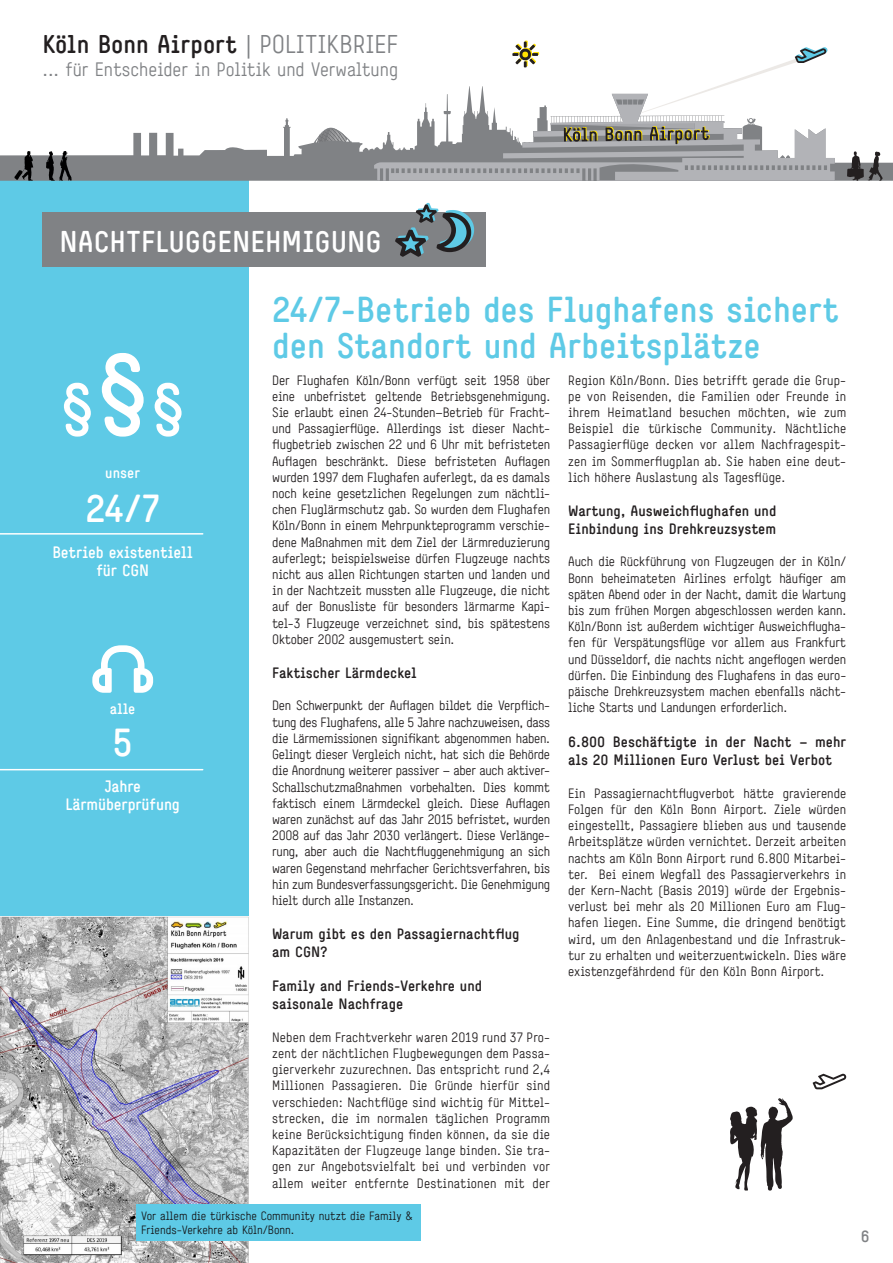
<style>
.page{position:relative;width:893px;height:1263px;background:#fff}
.page>*{position:absolute;margin:0;border:0;box-sizing:border-box;transform-origin:0 0}
.t1{font:700 39px "Simple Koeln Bonn";color:#fff}
.t2{font:700 36px/36px "Simple Koeln Bonn";color:#5ecae6}
.t3{font:700 30px "Simple Koeln Bonn";color:#fff}
.t4{font:700 25.65px "Simple Koeln Bonn";color:#231f20}
.t5{font:19.35px "Simple Koeln Bonn";color:#808285}
.t6{font:700 16.5px/18px "Simple Koeln Bonn";letter-spacing:-.01em;color:#fff;text-align:center}
.t7{font:700 16.5px "Simple Koeln Bonn";color:#808285}
.t8{font:700 15px/18px "Simple Koeln Bonn";color:#231f20}
.t9{font:700 15px "Simple Koeln Bonn";color:#fff}
.t10{font:13.5px/16.2px "Simple Koeln Bonn";letter-spacing:-.01em;color:#231f20;text-align:justify}
.t11{font:12px/14.4px "Simple Koeln Bonn";color:#16181b}
.s1{font-weight:400;color:#808285}
</style>
<div class="page">
<div style="left:0;top:170px;width:249px;height:1093px;background:#5ecae6"></div>
<svg style="left:0;top:118px;width:893px;height:63px"></svg>
<svg style="left:374px;top:41px;width:461px;height:140px"></svg>
<svg style="left:14px;top:151px;width:19px;height:30px"></svg>
<svg style="left:847px;top:151px;width:36px;height:30px"></svg>
<svg style="left:46px;top:151px;width:26px;height:30px"></svg>
<div style="left:43px;top:213px;width:443px;height:54px;background:#808285"></div>
<svg style="left:395px;top:203px;width:79px;height:54px"></svg>
<img style="left:0;top:916px;width:249px;height:347px">
<div style="left:136px;top:1205px;width:285px;height:36px;background:#5ecae6"></div>
<hr style="left:0;top:533px;width:203px;height:2px;background:#fff">
<hr style="left:0;top:769px;width:203px;height:1px;background:#fff">
<svg style="left:813px;top:1074px;width:33px;height:15px"></svg>
<svg style="left:730px;top:1098px;width:63px;height:93px"></svg>
<svg style="left:102px;top:353px;width:42px;height:84px"></svg>
<svg style="left:155px;top:383px;width:27px;height:54px"></svg>
<svg style="left:64px;top:383px;width:27px;height:54px"></svg>
<h3 class="t4" style="left:43px;top:29px;width:357px">Köln Bonn Airport <span class="s1">| POLITIKBRIEF</span></h3>
<h3 class="t5" style="left:43px;top:58px;width:357px">... für Entscheider in Politik und Verwaltung</h3>
<h3 class="t3" style="left:60px;top:224px;width:324px">NACHTFLUGGENEHMIGUNG</h3>
<p class="t9" style="left:105px;top:464px;width:36px">unser</p>
<h1 class="t1" style="left:85px;top:486px;width:76px">24/7</h1>
<p class="t6" style="left:52px;top:543px;width:142px">Betrieb existentiell für CGN</p>
<p class="t9" style="left:110px;top:700px;width:27px">alle</p>
<h1 class="t1" style="left:113px;top:720px;width:22px">5</h1>
<p class="t6" style="left:66px;top:777px;width:116px">Jahre<br>Lärmüberprüfung</p>
<h2 class="t2" style="left:272px;top:291px;width:569px">24/7-Betrieb des Flughafens sichert den Standort und Arbeitsplätze</h2>
<p class="t10" style="left:272px;top:372px;width:280px">Der Flughafen Köln/Bonn verfügt seit 1958 über eine unbefristet geltende Betriebsgenehmigung.<br>Sie erlaubt einen 24-Stunden–Betrieb für Fracht&shy;und Passagierflüge. Allerdings ist dieser Nacht&shy;flugbetrieb zwischen 22 und 6 Uhr mit befristeten Auflagen beschränkt. Diese befristeten Auflagen wurden 1997 dem Flughafen auferlegt, da es damals noch keine gesetzlichen Regelungen zum nächtli&shy;chen Fluglärmschutz gab. So wurden dem Flughafen Köln/Bonn in einem Mehrpunkteprogramm verschie&shy;dene Maßnahmen mit dem Ziel der Lärmreduzierung auferlegt; beispielsweise dürfen Flugzeuge nachts nicht aus allen Richtungen starten und landen und in der Nachtzeit mussten alle Flugzeuge, die nicht auf der Bonusliste für besonders lärmarme Kapi&shy;tel-3 Flugzeuge verzeichnet sind, bis spätestens Oktober 2002 ausgemustert sein.</p>
<p class="t8" style="left:272px;top:664px;width:146px">Faktischer Lärmdeckel</p>
<p class="t10" style="left:272px;top:698px;width:280px">Den Schwerpunkt der Auflagen bildet die Verpflich&shy;tung des Flughafens, alle 5 Jahre nachzuweisen, dass die Lärmemissionen signifikant abgenommen haben.<br>Gelingt dieser Vergleich nicht, hat sich die Behörde die Anordnung weiterer passiver – aber auch aktiver-Schallschutzmaßnahmen vorbehalten. Dies kommt faktisch einem Lärmdeckel gleich. Diese Auflagen waren zunächst auf das Jahr 2015 befristet, wurden 2008 auf das Jahr 2030 verlängert. Diese Verlänge&shy;rung, aber auch die Nachtfluggenehmigung an sich waren Gegenstand mehrfacher Gerichtsverfahren, bis hin zum Bundesverfassungsgericht. Die Genehmigung hielt durch alle Instanzen.</p>
<p class="t8" style="left:272px;top:925px;width:249px">Warum gibt es den Passagiernachtflug am CGN?</p>
<p class="t8" style="left:272px;top:977px;width:212px">Family and Friends-Verkehre und saisonale Nachfrage</p>
<p class="t10" style="left:272px;top:1029px;width:280px">Neben dem Frachtverkehr waren 2019 rund 37 Pro&shy;zent der nächtlichen Flugbewegungen dem Passa&shy;gierverkehr zuzurechnen. Das entspricht rund 2,4<br>Millionen Passagieren. Die Gründe hierfür sind verschieden: Nachtflüge sind wichtig für Mittel&shy;strecken, die im normalen täglichen Programm keine Berücksichtigung finden können, da sie die Kapazitäten der Flugzeuge lange binden. Sie tra&shy;gen zur Angebotsvielfalt bei und verbinden vor allem weiter entfernte Destinationen mit der</p>
<p class="t10" style="left:568px;top:372px;width:280px">Region Köln/Bonn. Dies betrifft gerade die Grup&shy;pe von Reisenden, die Familien oder Freunde in ihrem Heimatland besuchen möchten, wie zum Beispiel die türkische Community. Nächtliche Passagierflüge decken vor allem Nachfragespit&shy;zen im Sommerflugplan ab. Sie haben eine deut&shy;lich höhere Auslastung als Tagesflüge.</p>
<p class="t8" style="left:568px;top:502px;width:210px">Wartung, Ausweichflughafen und<br>Einbindung ins Drehkreuzsystem</p>
<p class="t10" style="left:568px;top:554px;width:280px">Auch die Rückführung von Flugzeugen der in Köln/ Bonn beheimateten Airlines erfolgt häufiger am späten Abend oder in der Nacht, damit die Wartung bis zum frühen Morgen abgeschlossen werden kann.<br>Köln/Bonn ist außerdem wichtiger Ausweichflugha&shy;fen für Verspätungsflüge vor allem aus Frankfurt und Düsseldorf, die nachts nicht angeflogen werden dürfen. Die Einbindung des Flughafens in das euro&shy;päische Drehkreuzsystem machen ebenfalls nächt&shy;liche Starts und Landungen erforderlich.</p>
<p class="t8" style="left:568px;top:733px;width:280px">6.800 Beschäftigte in der Nacht – mehr als 20 Millionen Euro Verlust bei Verbot</p>
<p class="t10" style="left:568px;top:785px;width:280px">Ein Passagiernachtflugverbot hätte gravierende Folgen für den Köln Bonn Airport. Ziele würden eingestellt, Passagiere blieben aus und tausende Arbeitsplätze würden vernichtet. Derzeit arbeiten nachts am Köln Bonn Airport rund 6.800 Mitarbei&shy;ter. Bei einem Wegfall des Passagierverkehrs in der Kern-Nacht (Basis 2019) würde der Ergebnis&shy;verlust bei mehr als 20 Millionen Euro am Flug&shy;hafen liegen. Eine Summe, die dringend benötigt wird, um den Anlagenbestand und die Infrastruk&shy;tur zu erhalten und weiterzuentwickeln. Dies wäre existenzgefährdend für den Köln Bonn Airport.</p>
<p class="t11" style="left:141px;top:1208px;width:273px">Vor allem die türkische Community nutzt die Family &amp;<br>Friends-Verkehre ab Köln/Bonn.</p>
<p class="t7" style="left:861px;top:1227px;width:10px">6</p>
</div>
